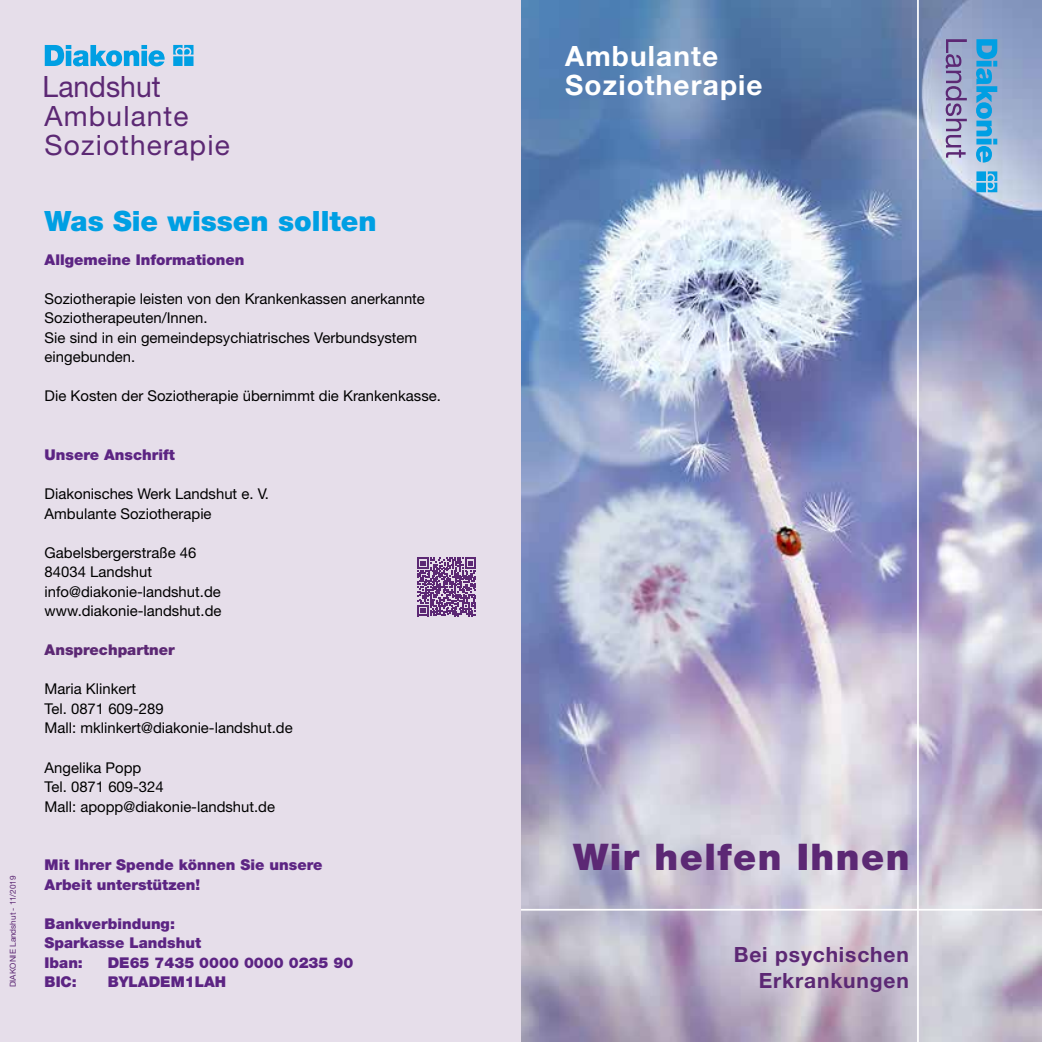
<style>
.page{position:relative;width:1042px;height:1042px;background:#fff}
.page>*{position:absolute;margin:0;border:0;box-sizing:border-box;transform-origin:0 0}
.t1{font:900 36.75px "Helvetica Neue LT Std";letter-spacing:.04em;color:#5c2874}
.t2{font:29.4px "Helvetica Neue LT Std";color:#5c2874;scale:.96 1}
.t3{font:700 28px/29.2px "Helvetica Neue LT Std";letter-spacing:.04em;color:#fff}
.t4{font:28px/29.2px "Helvetica Neue LT Std";letter-spacing:.04em;color:#5c2874}
.t5{font:900 28px "Helvetica Neue LT Std";color:#009fe3}
.t6{font:700 21px/25.2px "Helvetica Neue LT Std";letter-spacing:.04em;color:#5c2874;text-align:right}
.t7{font:14.88px/19.6px "Helvetica Neue LT Std";color:#000}
.t8{font:900 14.88px/19.6px "Helvetica Neue LT Std";color:#5c2483}
.t9{font:900 14.88px "Helvetica Neue LT Std";color:#5c2874}
.t10{font:8.22px "Helvetica Neue LT Std";color:#5c2874}
</style>
<div class="page">
<img style="left:521px;top:0;width:521px;height:1042px">
<div style="left:0;top:0;width:521px;height:1042px;background:#e6deea"></div>
<hr style="left:917px;top:0;width:2px;height:1042px;background:#fff">
<hr style="left:521px;top:909px;width:521px;height:1px;background:#fff">
<svg style="left:45px;top:45px;width:148px;height:21px"></svg>
<svg style="left:976px;top:39px;width:21px;height:153px;background:#4cabdc"></svg>
<svg style="left:945px;top:39px;width:22px;height:119px;background:#9992ba"></svg>
<svg style="left:417px;top:558px;width:59px;height:58px"></svg>
<p class="t10" style="left:8px;top:987px;width:113px;rotate:-90deg">DIAKONIE Landshut - 11/2019</p>
<h2 class="t2" style="left:43px;top:69px;width:125px">Landshut</h2>
<h3 class="t4" style="left:45px;top:101px;width:187px">Ambulante<br>Soziotherapie</h3>
<h3 class="t5" style="left:45px;top:204px;width:333px">Was Sie wissen sollten</h3>
<p class="t8" style="left:45px;top:249px;width:201px">Allgemeine Informationen</p>
<p class="t7" style="left:45px;top:288px;width:382px">Soziotherapie leisten von den Krankenkassen anerkannte Soziotherapeuten/Innen.<br>Sie sind in ein gemeindepsychiatrisches Verbundsystem eingebunden.</p>
<p class="t7" style="left:45px;top:386px;width:398px">Die Kosten der Soziotherapie übernimmt die Krankenkasse.</p>
<p class="t8" style="left:45px;top:445px;width:132px">Unsere Anschrift</p>
<p class="t7" style="left:45px;top:484px;width:226px">Diakonisches Werk Landshut e. V.<br>Ambulante Soziotherapie</p>
<p class="t7" style="left:45px;top:542px;width:178px">Gabelsbergerstraße 46<br>84034 Landshut info@diakonie-landshut.de www.diakonie-landshut.de</p>
<p class="t9" style="left:45px;top:641px;width:131px">Ansprechpartner</p>
<p class="t7" style="left:45px;top:679px;width:250px">Maria Klinkert<br>Tel. 0871 609-289<br>Mall: mklinkert@diakonie-landshut.de</p>
<p class="t7" style="left:45px;top:757px;width:232px">Angelika Popp<br>Tel. 0871 609-324<br>Mall: apopp@diakonie-landshut.de</p>
<p class="t8" style="left:45px;top:855px;width:279px">Mit Ihrer Spende können Sie unsere<br>Arbeit unterstützen!</p>
<p class="t8" style="left:45px;top:913px;width:158px">Bankverbindung:<br>Sparkasse Landshut<br>Iban:</p>
<p class="t8" style="left:108px;top:953px;width:247px">DE65 7435 0000 0000 0235 90</p>
<p class="t8" style="left:45px;top:972px;width:34px">BIC:</p>
<p class="t8" style="left:108px;top:972px;width:120px">BYLADEM1LAH</p>
<h3 class="t3" style="left:565px;top:40px;width:199px">Ambulante<br>Soziotherapie</h3>
<h1 class="t1" style="left:573px;top:835px;width:338px">Wir helfen Ihnen</h1>
<h3 class="t6" style="left:734px;top:942px;width:177px">Bei psychischen<br>Erkrankungen</h3>
</div>
